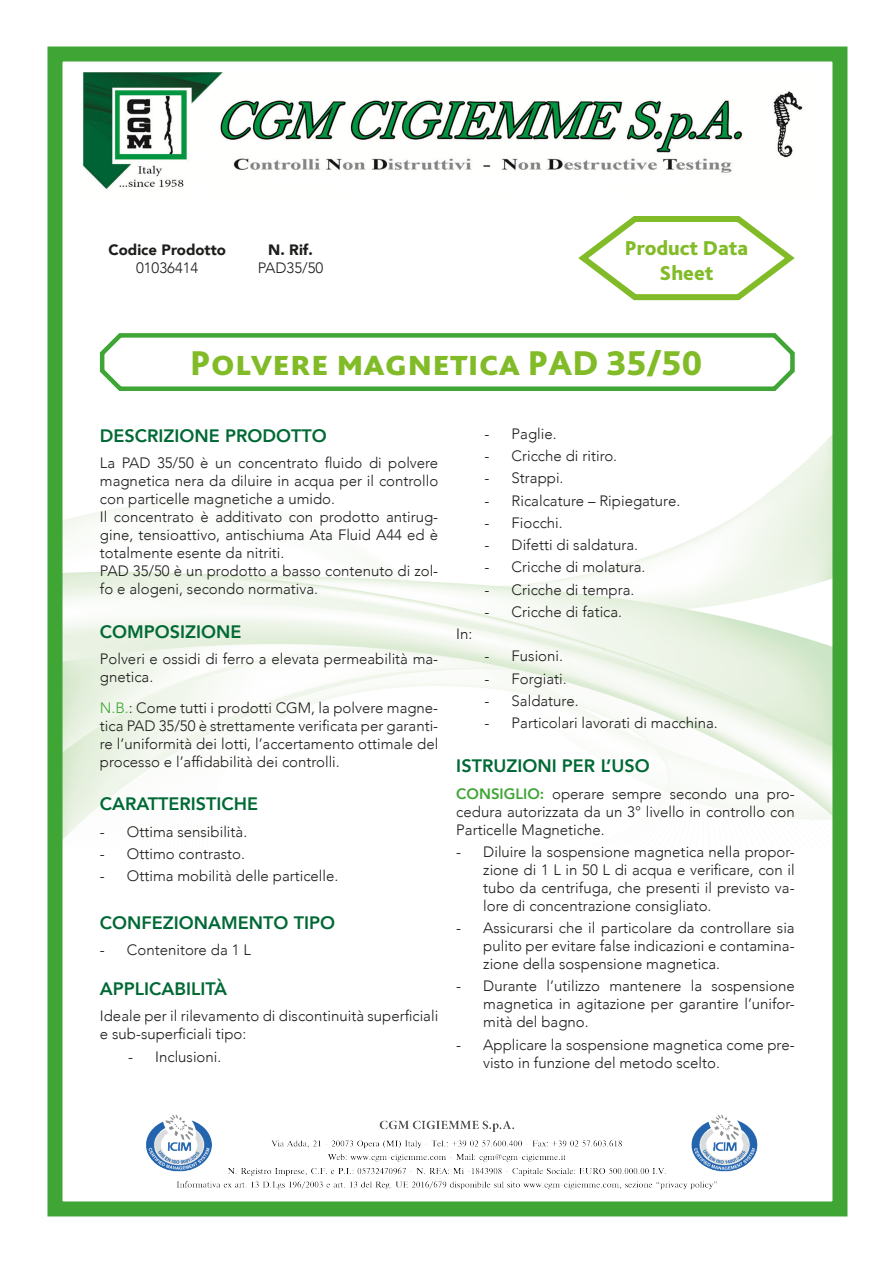
<style>
.page{position:relative;width:893px;height:1263px;background:#fff}
.page>*{position:absolute;margin:0;border:0;box-sizing:border-box;transform-origin:0 0}
.t1{font:800 36px "Bliss Pro";color:#81bb27}
.t2{font:800 21px/25.2px "Bliss Pro";color:#81bb27;text-align:center}
.t3{font:800 18px "Avenir";color:#006935}
.t4{font:300 15px/18px "Avenir";color:#1d1d1b;text-align:justify}
.t5{font:900 15px "Avenir";color:#1d1d1b}
.s1{color:#3fa535}
.s2{font-weight:800;color:#3fa535}
</style>
<div class="page">
<div style="left:48px;top:46px;width:799px;height:1170px;border:15px solid #3fa535"></div>
<img style="left:82px;top:72px;width:721px;height:119px">
<img style="left:109px;top:1114px;width:676px;height:87px">
<svg style="left:578px;top:215px;width:217px;height:86px"></svg>
<svg style="left:99px;top:333px;width:696px;height:58px"></svg>
<p class="t5" style="left:109px;top:236px;width:119px">Codice Prodotto</p>
<p class="t4" style="left:136px;top:258px;width:64px">01036414</p>
<p class="t5" style="left:268px;top:236px;width:46px">N. Rif.</p>
<p class="t4" style="left:258px;top:258px;width:67px">PAD35/50</p>
<p class="t2" style="left:625px;top:235px;width:125px">Product Data<br>Sheet</p>
<p class="t1" style="left:190px;top:340px;width:514px">Polvere magnetica PAD 35/50</p>
<p class="t3" style="left:100px;top:422px;width:228px">DESCRIZIONE PRODOTTO</p>
<p class="t4" style="left:100px;top:454px;width:340px">La PAD 35/50 è un concentrato fluido di polvere magnetica nera da diluire in acqua per il controllo con particelle magnetiche a umido.</p>
<p class="t4" style="left:100px;top:508px;width:340px">Il concentrato è additivato con prodotto antirug&shy;gine, tensioattivo, antischiuma Ata Fluid A44 ed è totalmente esente da nitriti.</p>
<p class="t4" style="left:100px;top:562px;width:340px">PAD 35/50 è un prodotto a basso contenuto di zol&shy;fo e alogeni, secondo normativa.</p>
<p class="t3" style="left:100px;top:617px;width:143px">COMPOSIZIONE</p>
<p class="t4" style="left:100px;top:650px;width:340px">Polveri e ossidi di ferro a elevata permeabilità ma&shy;gnetica.</p>
<p class="t4" style="left:100px;top:699px;width:340px"><span class="s1">N.B.</span>: Come tutti i prodotti CGM, la polvere magne&shy;tica PAD 35/50 è strettamente verificata per garanti&shy;re l’uniformità dei lotti, l’accertamento ottimale del processo e l’affidabilità dei controlli.</p>
<p class="t3" style="left:100px;top:790px;width:160px">CARATTERISTICHE</p>
<p class="t4" style="left:100px;top:822px;width:149px">- Ottima sensibilità.</p>
<p class="t4" style="left:100px;top:845px;width:147px">- Ottimo contrasto.</p>
<p class="t4" style="left:100px;top:867px;width:240px">- Ottima mobilità delle particelle.</p>
<p class="t3" style="left:100px;top:908px;width:237px">CONFEZIONAMENTO TIPO</p>
<p class="t4" style="left:100px;top:941px;width:153px">- Contenitore da 1 L</p>
<p class="t3" style="left:100px;top:974px;width:129px">APPLICABILITÀ</p>
<p class="t4" style="left:100px;top:1007px;width:340px">Ideale per il rilevamento di discontinuità superficiali e sub-superficiali tipo:</p>
<p class="t4" style="left:128px;top:1047px;width:95px">- Inclusioni.</p>
<p class="t4" style="left:456px;top:625px;width:18px">In:</p>
<p class="t4" style="left:485px;top:425px;width:74px">- Paglie.</p>
<p class="t4" style="left:485px;top:447px;width:134px">- Cricche di ritiro.</p>
<p class="t4" style="left:485px;top:469px;width:80px">- Strappi.</p>
<p class="t4" style="left:485px;top:491px;width:197px">- Ricalcature – Ripiegature.</p>
<p class="t4" style="left:485px;top:514px;width:80px">- Fiocchi.</p>
<p class="t4" style="left:485px;top:536px;width:155px">- Difetti di saldatura.</p>
<p class="t4" style="left:485px;top:558px;width:162px">- Cricche di molatura.</p>
<p class="t4" style="left:485px;top:581px;width:151px">- Cricche di tempra.</p>
<p class="t4" style="left:485px;top:603px;width:139px">- Cricche di fatica.</p>
<p class="t4" style="left:485px;top:647px;width:80px">- Fusioni.</p>
<p class="t4" style="left:485px;top:670px;width:84px">- Forgiati.</p>
<p class="t4" style="left:485px;top:692px;width:95px">- Saldature.</p>
<p class="t4" style="left:485px;top:714px;width:235px">- Particolari lavorati di macchina.</p>
<p class="t3" style="left:456px;top:752px;width:195px">ISTRUZIONI PER L’USO</p>
<p class="t4" style="left:456px;top:784px;width:340px"><span class="s2">CONSIGLIO:</span> operare sempre secondo una pro&shy;cedura autorizzata da un 3° livello in controllo con Particelle Magnetiche.</p>
<p class="t4" style="left:483px;top:843px;width:313px;text-indent:-27px">- Diluire la sospensione magnetica nella propor&shy;zione di 1 L in 50 L di acqua e verificare, con il tubo da centrifuga, che presenti il previsto va&shy;lore di concentrazione consigliato.</p>
<p class="t4" style="left:483px;top:919px;width:313px;text-indent:-27px">- Assicurarsi che il particolare da controllare sia pulito per evitare false indicazioni e contamina&shy;zione della sospensione magnetica.</p>
<p class="t4" style="left:483px;top:977px;width:313px;text-indent:-27px">- Durante l’utilizzo mantenere la sospensione magnetica in agitazione per garantire l’unifor&shy;mità del bagno.</p>
<p class="t4" style="left:483px;top:1035px;width:313px;text-indent:-27px">- Applicare la sospensione magnetica come pre&shy;visto in funzione del metodo scelto.</p>
</div>
